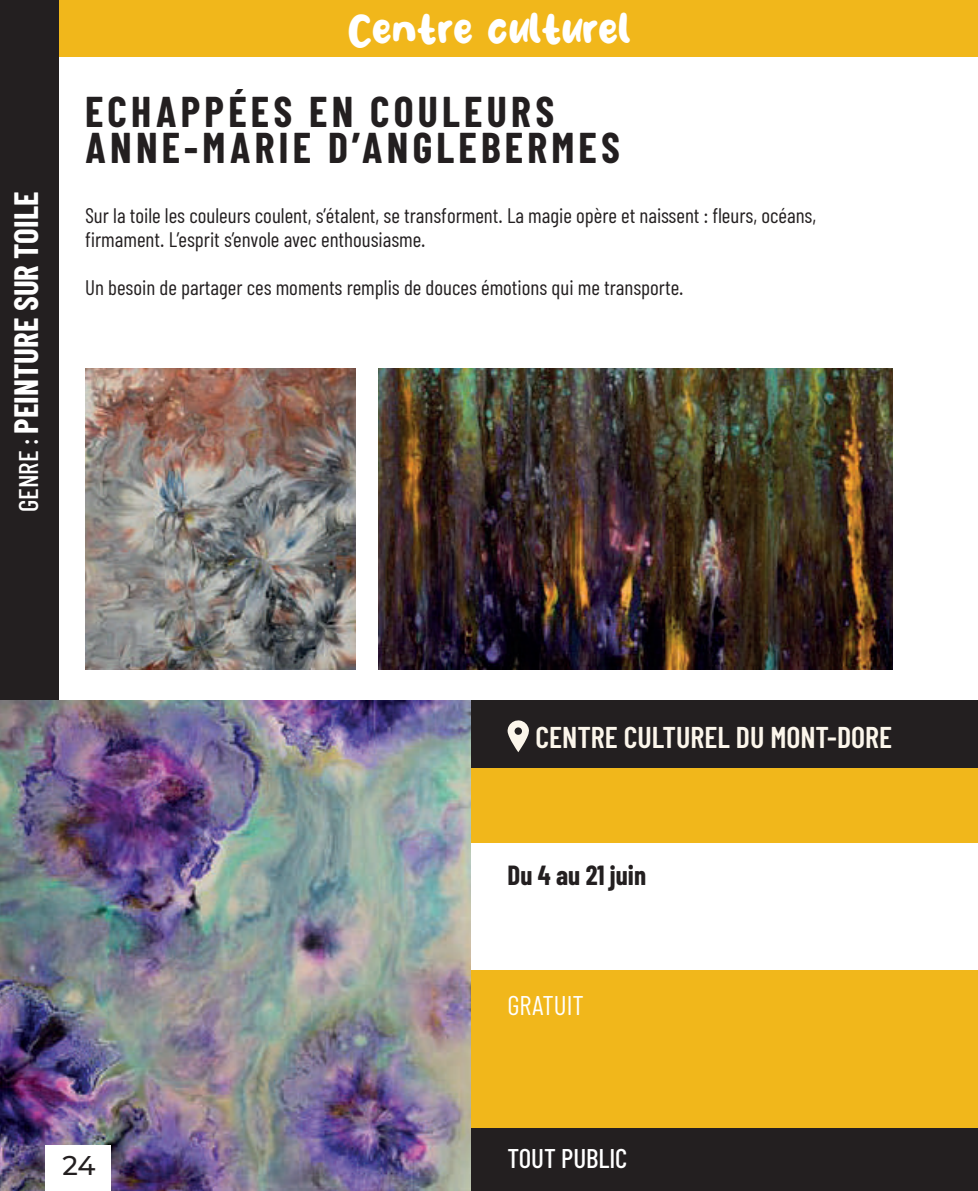
<style>
.page{position:relative;width:978px;height:1191px;background:#fff}
.page>*{position:absolute;margin:0;border:0;box-sizing:border-box;transform-origin:0 0}
.t1{font:48px "Huglove";color:#fff}
.t2{font:700 42px/36px "Barlow Condensed";letter-spacing:.1em;color:#231f20}
.t3{font:700 33px "Barlow Condensed";color:#fff}
.t4{font:600 30px "Barlow Condensed";color:#fcf6eb}
.t5{font:700 27px "Barlow Condensed";color:#231f20}
.t6{font:500 27px "Barlow Condensed";color:#fff}
.t7{font:27px "Barlow Condensed";color:#fff}
.t8{font:500 27px "Montserrat";color:#231f20}
.t9{font:21px/24px "Barlow Condensed";color:#231f20}
.s1{font-weight:500;font-size:27px}
</style>
<div class="page">
<div style="left:0;top:0;width:978px;height:57px;background:#f1b71b"></div>
<div style="left:0;top:704px;width:978px;height:487px;background:#f1b71b"></div>
<div style="left:0;top:1128px;width:978px;height:63px;background:#231f20"></div>
<div style="left:0;top:700px;width:978px;height:68px;background:#231f20"></div>
<div style="left:0;top:843px;width:978px;height:127px;background:#fff"></div>
<div style="left:0;top:0;width:58px;height:1191px;background:#231f20"></div>
<svg style="left:507px;top:720px;width:22px;height:32px"></svg>
<img style="left:0;top:700px;width:470px;height:491px">
<img style="left:85px;top:368px;width:270px;height:301px">
<img style="left:378px;top:368px;width:515px;height:301px">
<div style="left:45px;top:1145px;width:66px;height:46px;background:#fff"></div>
<h3 class="t3" style="left:6px;top:512px;width:321px;rotate:-90deg"><span class="s1">GENRE :</span> PEINTURE SUR TOILE</h3>
<h1 class="t1" style="left:348px;top:9px;width:284px">Centre culturel</h1>
<h2 class="t2" style="left:85px;top:93px;width:536px">ECHAPPÉES EN COULEURS<br>ANNE-MARIE D’ANGLEBERMES</h2>
<p class="t9" style="left:85px;top:203px;width:733px">Sur la toile les couleurs coulent, s’étalent, se transforment. La magie opère et naissent : fleurs, océans, firmament. L’esprit s’envole avec enthousiasme.</p>
<p class="t9" style="left:85px;top:275px;width:600px">Un besoin de partager ces moments remplis de douces émotions qui me transporte.</p>
<p class="t8" style="left:63px;top:1146px;width:35px">24</p>
<h3 class="t4" style="left:535px;top:718px;width:358px">CENTRE CULTUREL DU MONT-DORE</h3>
<p class="t5" style="left:508px;top:858px;width:140px">Du 4 au 21 juin</p>
<p class="t7" style="left:508px;top:988px;width:78px">GRATUIT</p>
<p class="t6" style="left:508px;top:1141px;width:121px">TOUT PUBLIC</p>
</div>
